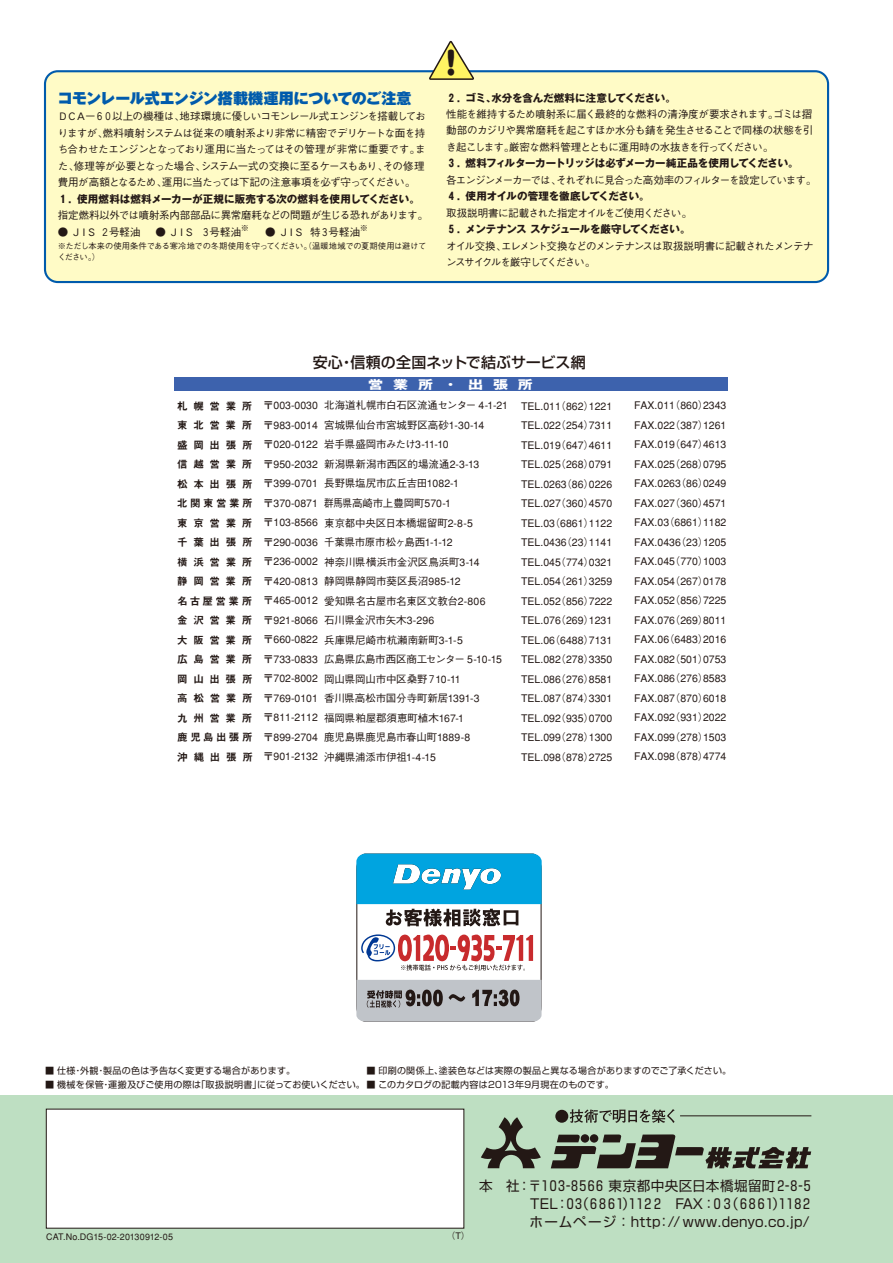
<style>
.page{position:relative;width:893px;height:1263px;background:#fff}
.page>*{position:absolute;margin:0;border:0;box-sizing:border-box;transform-origin:0 0}
.t1{font:900 30px "Shin M Go";color:#231815;scale:.9 1}
.t2{font:15px "Gothic MB101 Ult";letter-spacing:-.015em;color:#005bac}
.t3{font:500 15px "Shin Go";letter-spacing:.005em;color:#231815}
.t4{font:13.5px/18px "Shin Go";letter-spacing:.005em;color:#231815;text-align:justify}
.t5{font:700 12px "Gothic MB101";color:#fff;scale:1.25 1}
.t6{font:500 10.5px/19.5px "Gothic BBB";letter-spacing:-.015em;color:#231815;text-align:justify}
.t7{font:700 10.5px "Gothic MB101";letter-spacing:-.03em;color:#231815}
.t8{font:10.5px/19.5px "Midashi Go MB31";letter-spacing:.535em;color:#231815;text-align:justify}
.t9{font:500 10.5px/16.5px "Gothic BBB";letter-spacing:-.09em;color:#231815}
.t10{font:500 10.5px "Gothic BBB";letter-spacing:-.04em;color:#231815}
.t11{font:700 10.5px "Gothic MB101";letter-spacing:.005em;color:#231815}
.t12{font:500 10.5px "Gothic BBB";letter-spacing:-.07em;color:#231815}
.t13{font:500 10.5px "Gothic BBB";letter-spacing:-.125em;color:#231815}
.t14{font:9px "Shin Go";letter-spacing:.03em;color:#231815}
.t15{font:500 9px "Gothic BBB";letter-spacing:-.01em;color:#231815}
.t16{font:500 8.25px/10.5px "Gothic BBB";letter-spacing:-.03em;color:#231815}
</style>
<div class="page">
<div style="left:0;top:1095px;width:893px;height:168px;background:#bedfc2"></div>
<svg style="left:481px;top:1117px;width:60px;height:51px"></svg>
<hr style="left:680px;top:1115px;width:131px;height:1px;background:#231815">
<div style="left:555px;top:1110px;width:13px;height:13px;background:#231815;border-radius:50%"></div>
<svg style="left:570px;top:1109px;width:105px;height:14px"></svg>
<svg style="left:551px;top:1134px;width:260px;height:34px"></svg>
<div style="left:46px;top:1109px;width:418px;height:119px;background:#fff"></div>
<div style="left:45px;top:71px;width:783px;height:211px;background:#fffbc6;border-radius:13px"></div>
<div style="left:44px;top:70px;width:785px;height:213px;border:2px solid #005bac;border-radius:13px"></div>
<svg style="left:429px;top:41px;width:45px;height:39px"></svg>
<div style="left:174px;top:377px;width:553px;height:13px;background:#3d62ad"></div>
<svg style="left:356px;top:853px;width:186px;height:169px"></svg>
<h2 class="t2" style="left:58px;top:87px;width:355px">コモンレール式エンジン搭載機運用についてのご注意</h2>
<p class="t6" style="left:58px;top:109px;width:369px;line-height:16.5px">ＤＣＡ－６０以上の機種は、地球環境に優しいコモンレール式エンジンを搭載しておりますが、燃料噴射システムは従来の噴射系より非常に精密でデリケートな面を持ち合わせたエンジンとなっており運用に当たってはその管理が非常に重要です。また、修理等が必要となった場合、システム一式の交換に至るケースもあり、その修理費用が高額となるため、運用に当たっては下記の注意事項を必ず守ってください。</p>
<p class="t11" style="left:58px;top:191px;width:364px">１．使用燃料は燃料メーカーが正規に販売する次の燃料を使用してください。</p>
<p class="t10" style="left:58px;top:210px;width:372px">指定燃料以外では噴射系内部部品に異常磨耗などの問題が生じる恐れがあります。</p>
<p class="t6" style="left:58px;top:223px;width:85px">● ＪＩＳ ２号軽油</p>
<p class="t6" style="left:155px;top:223px;width:95px">● ＪＩＳ ３号軽油<sup>※</sup></p>
<p class="t13" style="left:265px;top:226px;width:104px">● ＪＩＳ 特３号軽油<sup>※</sup></p>
<p class="t16" style="left:58px;top:241px;width:370px">※ただし本来の使用条件である寒冷地での冬期使用を守ってください。（温暖地域での夏期使用は避けてください。）　</p>
<h1 class="t1" style="left:446px;top:41px;width:13px">!</h1>
<p class="t7" style="left:446px;top:90px;width:231px">２．ゴミ、水分を含んだ燃料に注意してください。</p>
<p class="t6" style="left:446px;top:106px;width:368px;line-height:16.5px">性能を維持するため噴射系に届く最終的な燃料の清浄度が要求されます。ゴミは摺動部のカジリや異常磨耗を起こすほか水分も錆を発生させることで同様の状態を引き起こします。厳密な燃料管理とともに運用時の水抜きを行ってください。</p>
<p class="t7" style="left:446px;top:156px;width:354px">３．燃料フィルターカートリッジは必ずメーカー純正品を使用してください。</p>
<p class="t9" style="left:446px;top:172px;width:372px">各エンジンメーカーでは、それぞれに見合った高効率のフィルターを設定しています。</p>
<p class="t7" style="left:446px;top:189px;width:205px">４．使用オイルの管理を徹底してください。</p>
<p class="t12" style="left:446px;top:207px;width:247px">取扱説明書に記載された指定オイルをご使用ください。</p>
<p class="t7" style="left:446px;top:222px;width:246px">５．メンテナンス スケジュールを厳守してください。</p>
<p class="t9" style="left:446px;top:238px;width:369px">オイル交換、エレメント交換などのメンテナンスは取扱説明書に記載されたメンテナンスサイクルを厳守してください。</p>
<h2 class="t3" style="left:313px;top:352px;width:275px">安心・信頼の全国ネットで結ぶサービス網</h2>
<p class="t5" style="left:368px;top:376px;width:133px">営 業 所 ・ 出 張 所</p>
<p class="t6" style="left:521px;top:396px;width:93px">TEL.011（862）1221<br>TEL.022（254）7311<br>TEL.019（647）4611<br>TEL.025（268）0791<br>TEL.0263（86）0226<br>TEL.027（360）4570<br>TEL.03（6861）1122<br>TEL.0436（23）1141<br>TEL.045（774）0321<br>TEL.054（261）3259<br>TEL.052（856）7222<br>TEL.076（269）1231<br>TEL.06（6488）7131<br>TEL.082（278）3350<br>TEL.086（276）8581<br>TEL.087（874）3301<br>TEL.092（935）0700<br>TEL.099（278）1300<br>TEL.098（878）2725</p>
<p class="t6" style="left:634px;top:396px;width:94px">FAX.011（860）2343<br>FAX.022（387）1261<br>FAX.019（647）4613<br>FAX.025（268）0795<br>FAX.0263（86）0249<br>FAX.027（360）4571<br>FAX.03（6861）1182<br>FAX.0436（23）1205<br>FAX.045（770）1003<br>FAX.054（267）0178<br>FAX.052（856）7225<br>FAX.076（269）8011<br>FAX.06（6483）2016<br>FAX.082（501）0753<br>FAX.086（276）8583<br>FAX.087（870）6018<br>FAX.092（931）2022<br>FAX.099（278）1503<br>FAX.098（878）4774</p>
<p class="t8" style="left:177px;top:396px;width:77px">札幌営業所東北営業所盛岡出張所信越営業所松本出張所北関東営業所東京営業所千葉出張所横浜営業所静岡営業所名古屋営業所金沢営業所大阪営業所広島営業所岡山出張所高松営業所九州営業所鹿児島出張所沖縄出張所</p>
<p class="t6" style="left:263px;top:396px;width:56px">〒003-0030〒983-0014〒020-0122〒950-2032〒399-0701〒370-0871〒103-8566〒290-0036〒236-0002〒420-0813〒465-0012〒921-8066〒660-0822〒733-0833〒702-8002〒769-0101〒811-2112〒899-2704〒901-2132</p>
<p class="t6" style="left:324px;top:396px;width:185px;text-align:left">北海道札幌市白石区流通センター 4-1-21宮城県仙台市宮城野区高砂1-30-14<br>岩手県盛岡市みたけ3-11-10<br>新潟県新潟市西区的場流通2-3-13<br>長野県塩尻市広丘吉田1082-1<br>群馬県高崎市上豊岡町570-1<br>東京都中央区日本橋堀留町2-8-5<br>千葉県市原市松ヶ島西1-1-12<br>神奈川県横浜市金沢区鳥浜町3-14<br>静岡県静岡市葵区長沼985-12<br>愛知県名古屋市名東区文教台2-806<br>石川県金沢市矢木3-296<br>兵庫県尼崎市杭瀬南新町3-1-5<br>広島県広島市西区商工センター 5-10-15岡山県岡山市中区桑野７10-11<br>香川県高松市国分寺町新居1391-3<br>福岡県粕屋郡須恵町植木167-1<br>鹿児島県鹿児島市春山町1889-8<br>沖縄県浦添市伊祖1-4-15</p>
<p class="t14" style="left:45px;top:1065px;width:687px">■ 仕様・外観・製品の色は予告なく変更する場合があります。　　　　　　　　 ■ 印刷の関係上、塗装色などは実際の製品と異なる場合がありますのでご了承ください。</p>
<p class="t14" style="left:45px;top:1078px;width:570px">■ 機械を保管・運搬及びご使用の際は「取扱説明書」に従ってお使いください。 ■ このカタログの記載内容は2013年9月現在のものです。</p>
<p class="t15" style="left:46px;top:1231px;width:128px">CAT.No.DG15-02-20130912-05</p>
<p class="t15" style="left:446px;top:1231px;width:25px">（T）</p>
<p class="t4" style="left:529px;top:1176px;width:286px;text-indent:-50px">本 社：〒１０３-８５６６ 東京都中央区日本橋堀留町２-８-５<br>TEL：０３（６８６１）１１２２ FAX ：０３（６８６１）１１８２ホームページ ： http：// www.denyo.co.jp/</p>
</div>
